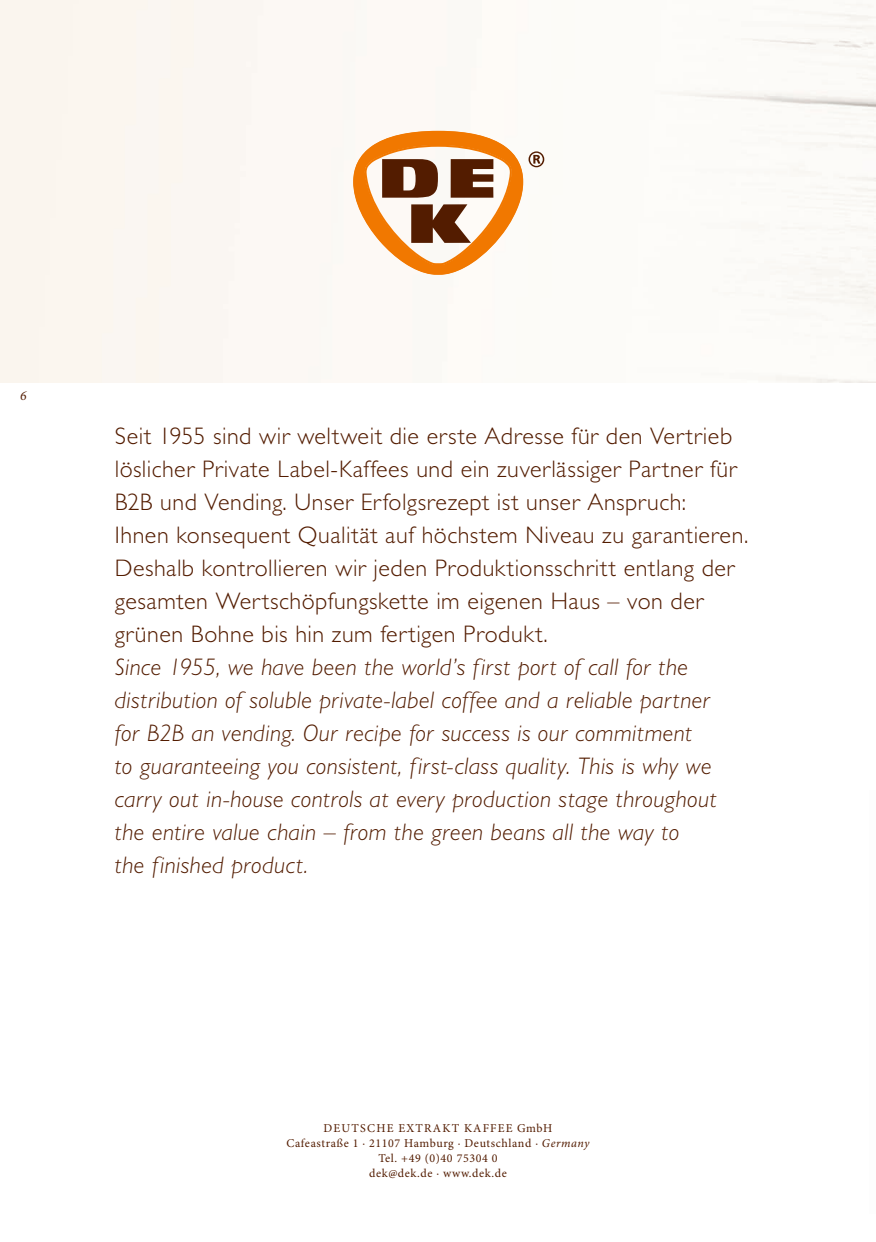
<style>
.page{position:relative;width:876px;height:1242px;background:#fff}
.page>*{position:absolute;margin:0;border:0;box-sizing:border-box;transform-origin:0 0}
.t1{font:300 24px/33px "Gill Sans";letter-spacing:.02em;color:#531c00}
.t2{font:italic 300 24px/33px "Gill Sans";letter-spacing:.02em;color:#531c00}
.t3{font:italic 13.5px "Minion Pro";color:#531c00}
.t4{font:12px/15px "Minion Pro";letter-spacing:.05em;color:#531c00;text-align:center}
.s1{font-style:italic}
</style>
<div class="page">
<div style="left:286px;top:131px;width:305px;height:143px;background:#fcf9f5"></div>
<svg style="left:353px;top:131px;width:191px;height:144px"></svg>
<p class="t3" style="left:20px;top:386px;width:8px">6</p>
<p class="t1" style="left:115px;top:419px;width:635px">Seit 1955 sind wir weltweit die erste Adresse für den Vertrieb löslicher Private Label-Kaffees und ein zuverlässiger Partner für B2B und Vending. Unser Erfolgsrezept ist unser Anspruch:<br>Ihnen konsequent Qualität auf höchstem Niveau zu garantieren.<br>Deshalb kontrollieren wir jeden Produktionsschritt entlang der gesamten Wertschöpfungskette im eigenen Haus – von der grünen Bohne bis hin zum fertigen Produkt.</p>
<p class="t2" style="left:115px;top:650px;width:603px">Since 1955, we have been the world’s first port of call for the distribution of soluble private-label coffee and a reliable partner for B2B an vending. Our recipe for success is our commitment<br>to guaranteeing you consistent, first-class quality. This is why we carry out in-house controls at every production stage throughout the entire value chain – from the green beans all the way to<br>the finished product.</p>
<p class="t4" style="left:286px;top:1120px;width:305px">DEUTSCHE EXTRAKT KAFFEE GmbH<br>Cafeastraße 1 · 21107 Hamburg · Deutschland · <span class="s1">Germany<br></span>Tel. +49 (0)40 75304 0<br>dek@dek.de · www.dek.de</p>
</div>
